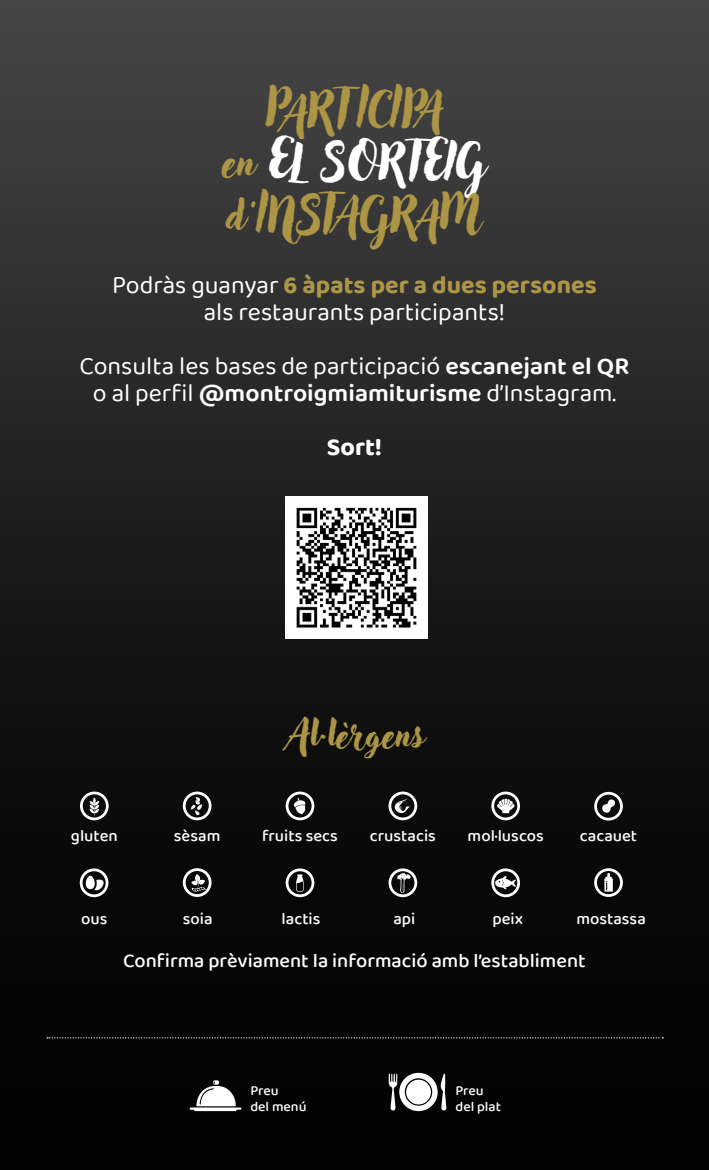
<style>
.page{position:relative;width:709px;height:1170px;background:#fff}
.page>*{position:absolute;margin:0;border:0;box-sizing:border-box;transform-origin:0 0}
.t1{font:42.5px/52.5px "Adlery Pro";color:#ad9546;text-align:center}
.t2{font:37.5px "Adlery Pro";color:#ad9546}
.t3{font:25px/27px "Baloo 2";color:#fff;text-align:center}
.t4{font:700 25px "Baloo 2";color:#fff}
.t5{font:500 20px "Baloo 2";color:#fff}
.t6{font:500 16.75px "Baloo 2";color:#fff}
.t7{font:500 14px/16px "Baloo 2";color:#fff}
.s1{color:#fff}
.s2{font-weight:700;color:#ae9647}
.s3{font-weight:600}
</style>
<div class="page">
<img style="left:0;top:0;width:709px;height:1169px">
<svg style="left:491px;top:868px;width:29px;height:29px"></svg>
<svg style="left:491px;top:791px;width:29px;height:29px"></svg>
<svg style="left:388px;top:868px;width:29px;height:29px"></svg>
<svg style="left:388px;top:791px;width:29px;height:29px"></svg>
<svg style="left:286px;top:868px;width:28px;height:29px"></svg>
<svg style="left:286px;top:791px;width:28px;height:29px"></svg>
<svg style="left:80px;top:791px;width:29px;height:29px"></svg>
<svg style="left:80px;top:868px;width:28px;height:29px"></svg>
<svg style="left:183px;top:791px;width:28px;height:29px"></svg>
<svg style="left:183px;top:868px;width:28px;height:28px"></svg>
<svg style="left:594px;top:868px;width:29px;height:28px"></svg>
<svg style="left:594px;top:791px;width:29px;height:29px"></svg>
<svg style="left:189px;top:1080px;width:52px;height:30px"></svg>
<svg style="left:389px;top:1072px;width:57px;height:38px"></svg>
<div style="left:406px;top:1079px;width:25px;height:25px;background:#fff;border-radius:50%"></div>
<img style="left:285px;top:496px;width:142px;height:142px">
<svg style="left:47px;top:1037px;width:616px;height:1px"></svg>
<h1 class="t1" style="left:222px;top:83px;width:265px">PART ICIPA<br>en <span class="s1">EL SORTEIG </span>d’INSTAGRAM</h1>
<p class="t3" style="left:112px;top:273px;width:486px">Podràs guanyar <span class="s2">6 àpats per a dues persones </span>als restaurants participants!</p>
<p class="t3" style="left:80px;top:354px;width:551px">Consulta les bases de participació <span class="s3">escanejant el QR </span>o al perfil <span class="s3">@montroigmiamiturisme</span> d’Instagram.</p>
<p class="t4" style="left:327px;top:432px;width:57px">Sort!</p>
<p class="t6" style="left:71px;top:824px;width:48px">gluten</p>
<p class="t6" style="left:174px;top:824px;width:48px">sèsam</p>
<h2 class="t2" style="left:289px;top:712px;width:137px">Al·lèrgens</h2>
<p class="t6" style="left:262px;top:824px;width:77px">fruits secs</p>
<p class="t6" style="left:370px;top:824px;width:68px">crustacis</p>
<p class="t6" style="left:467px;top:824px;width:78px">mol·luscos</p>
<p class="t6" style="left:580px;top:824px;width:59px">cacauet</p>
<p class="t6" style="left:81px;top:906px;width:28px">ous</p>
<p class="t6" style="left:281px;top:906px;width:40px">lactis</p>
<p class="t6" style="left:393px;top:906px;width:23px">api</p>
<p class="t6" style="left:183px;top:906px;width:31px">soia</p>
<p class="t6" style="left:576px;top:906px;width:71px">mostassa</p>
<p class="t6" style="left:492px;top:906px;width:32px">peix</p>
<p class="t5" style="left:123px;top:946px;width:464px">Confirma prèviament la informació amb l’establiment</p>
<p class="t7" style="left:250px;top:1083px;width:58px">Preu<br>del menú</p>
<p class="t7" style="left:455px;top:1083px;width:47px">Preu del plat</p>
</div>
